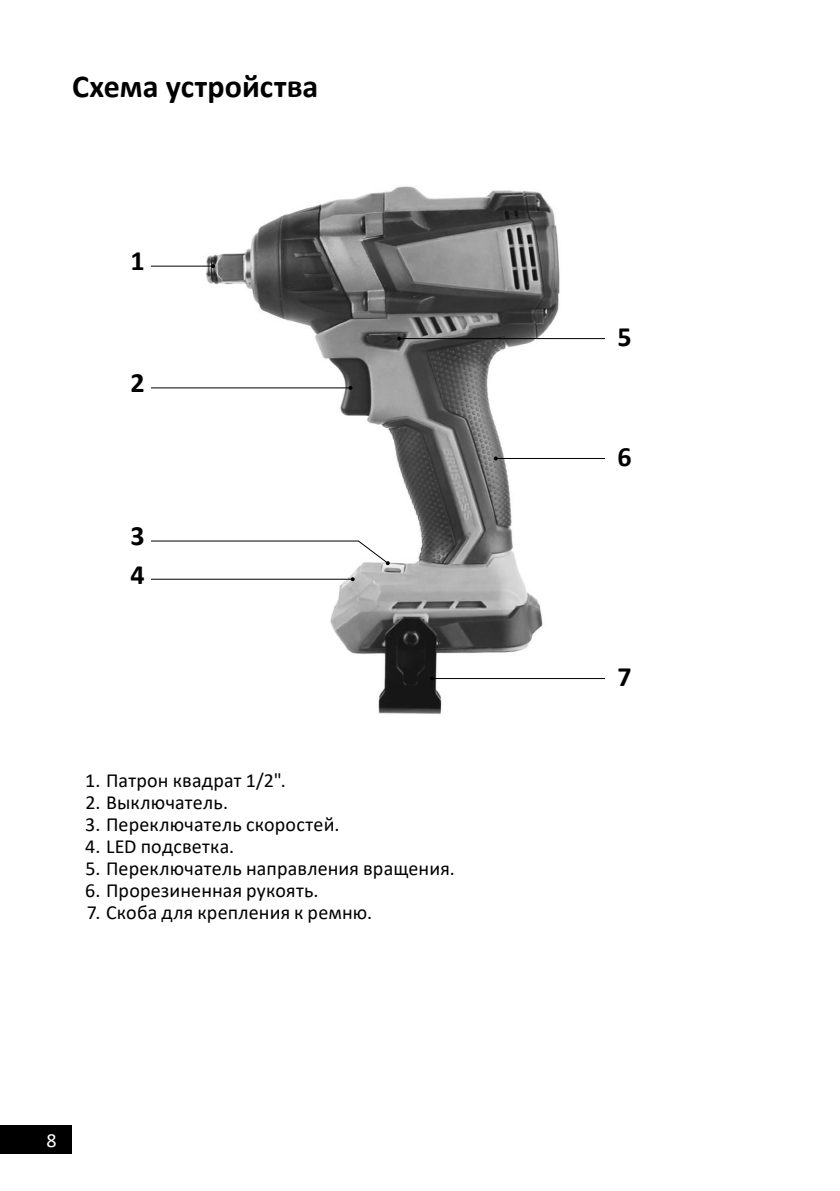
<style>
.page{position:relative;width:840px;height:1191px;background:#fff}
.page>*{position:absolute;margin:0;border:0;box-sizing:border-box;transform-origin:0 0}
.Заголовок_16{font:700 32px "Calibri";color:#000}
.Цифры_на_схемах{font:700 28px "Calibri";color:#000}
.t1{font:20px "Calibri";letter-spacing:.01em;color:#000}
.t2{font:20px "Calibri";color:#fff}
</style>
<div class="page">
<div style="left:0;top:1125px;width:72px;height:29px;background:#000"></div>
<img style="left:151px;top:186px;width:454px;height:528px">
<hr style="left:151px;top:266px;width:62px;height:1px;background:#000">
<svg style="left:211px;top:264px;width:4px;height:4px"></svg>
<hr style="left:151px;top:387px;width:199px;height:1px;background:#000">
<svg style="left:348px;top:386px;width:4px;height:4px"></svg>
<hr style="left:399px;top:338px;width:205px;height:1px;background:#000">
<svg style="left:397px;top:336px;width:4px;height:4px"></svg>
<hr style="left:432px;top:678px;width:172px;height:1px;background:#000">
<svg style="left:430px;top:676px;width:4px;height:4px"></svg>
<hr style="left:495px;top:458px;width:109px;height:1px;background:#000">
<svg style="left:493px;top:456px;width:4px;height:4px"></svg>
<hr style="left:151px;top:540px;width:207px;height:1px;background:#000">
<hr style="left:151px;top:579px;width:201px;height:1px;background:#000">
<svg style="left:350px;top:577px;width:4px;height:4px"></svg>
<svg style="left:356px;top:539px;width:34px;height:26px"></svg>
<p class="Заголовок_16" style="left:72px;top:64px;width:248px">Схема устройства</p>
<p class="Цифры_на_схемах" style="left:130px;top:241px;width:16px">1</p>
<p class="Цифры_на_схемах" style="left:130px;top:363px;width:16px">2</p>
<p class="Цифры_на_схемах" style="left:130px;top:516px;width:16px">3</p>
<p class="Цифры_на_схемах" style="left:130px;top:554px;width:16px">4</p>
<p class="t1" style="left:85px;top:766px;width:202px">1. Патрон квадрат 1/2".</p>
<p class="t1" style="left:85px;top:788px;width:144px">2. Выключатель.</p>
<p class="t1" style="left:85px;top:810px;width:255px">3. Переключатель скоростей.</p>
<p class="t1" style="left:85px;top:832px;width:150px">4. LED подсветка.</p>
<p class="t1" style="left:85px;top:854px;width:371px">5. Переключатель направления вращения.</p>
<p class="t1" style="left:85px;top:876px;width:235px">6. Прорезиненная рукоять.</p>
<p class="t1" style="left:87px;top:898px;width:286px">7. Скоба для крепления к ремню.</p>
<p class="t2" style="left:47px;top:1127px;width:12px">8</p>
<p class="Цифры_на_схемах" style="left:617px;top:317px;width:16px">5</p>
<p class="Цифры_на_схемах" style="left:617px;top:437px;width:16px">6</p>
<p class="Цифры_на_схемах" style="left:617px;top:657px;width:16px">7</p>
</div>
